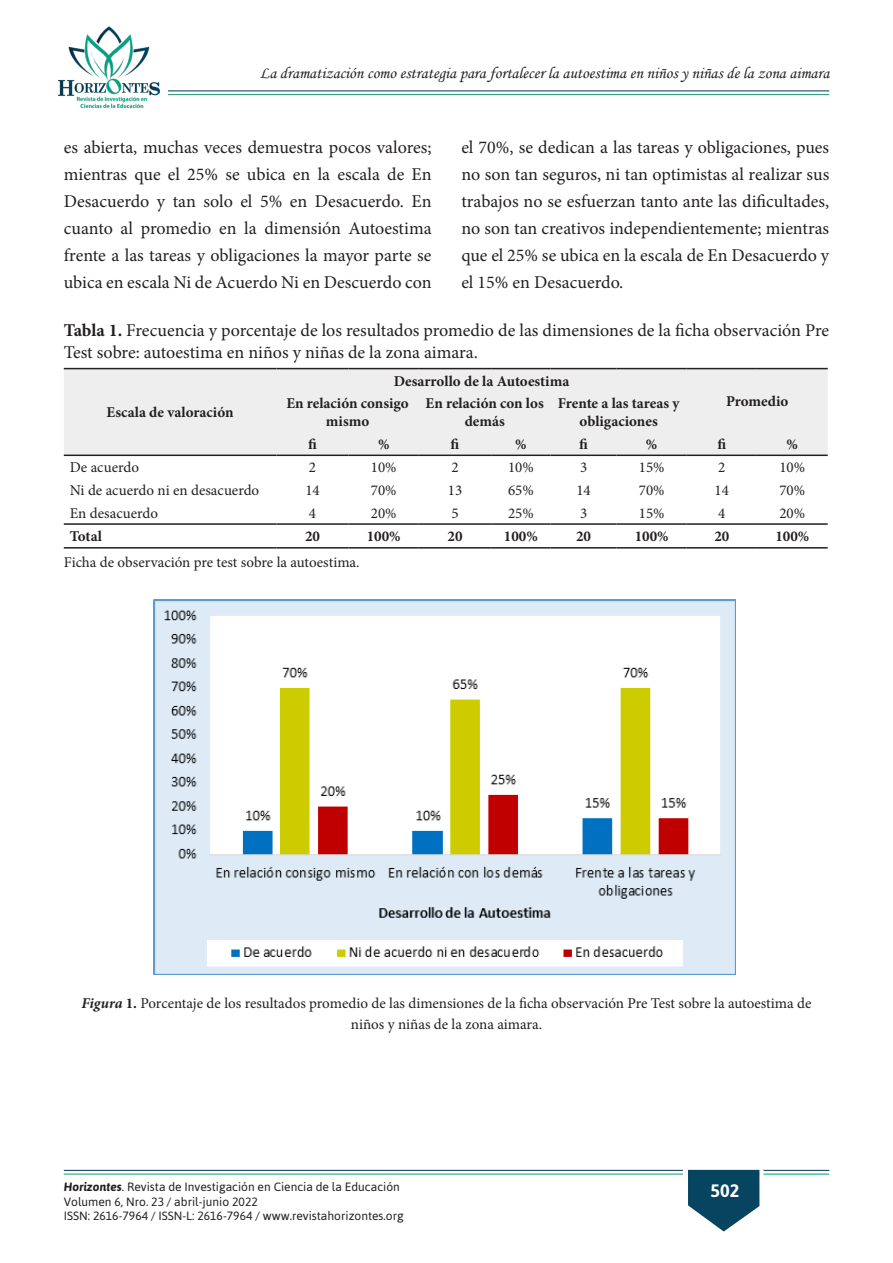
<style>
.page{position:relative;width:893px;height:1263px;background:#fff}
.page>*{position:absolute;margin:0;border:0;box-sizing:border-box;transform-origin:0 0}
.t1{font:18px/27px "Minion Pro";color:#231f20;text-align:justify}
.t2{font:700 18px "Asap";color:#fff}
.t3{font:16.5px "Monotype Corsiva";color:#231f20}
.t4{font:15px/21px "Minion Pro";color:#231f20;text-align:center}
.t5{font:700 15px/18px "Minion Pro";color:#231f20;text-align:center}
.t6{font:12px/14.4px "Asap";color:#231f20}
.s1{font-weight:700}
.s2{font-weight:700;font-style:italic}
</style>
<div class="page">
<img style="left:58px;top:26px;width:113px;height:83px">
<hr style="left:168px;top:94px;width:661px;height:1px;background:#259c81">
<hr style="left:168px;top:90px;width:661px;height:1px;background:#0a405b">
<svg style="left:688px;top:1170px;width:71px;height:61px"></svg>
<hr style="left:64px;top:1173px;width:619px;height:1px;background:#259c81">
<hr style="left:64px;top:1170px;width:619px;height:1px;background:#0a405b">
<hr style="left:763px;top:1173px;width:66px;height:1px;background:#00a66e">
<hr style="left:763px;top:1170px;width:66px;height:1px;background:#0a405b">
<div style="left:64px;top:369px;width:764px;height:86px;background:#eeeeef"></div>
<hr style="left:64px;top:368px;width:212px;height:1px;background:#231f20">
<hr style="left:276px;top:368px;width:73px;height:1px;background:#231f20">
<hr style="left:349px;top:368px;width:70px;height:1px;background:#231f20">
<hr style="left:419px;top:368px;width:72px;height:1px;background:#231f20">
<hr style="left:491px;top:368px;width:60px;height:1px;background:#231f20">
<hr style="left:551px;top:368px;width:66px;height:1px;background:#231f20">
<hr style="left:617px;top:368px;width:70px;height:1px;background:#231f20">
<hr style="left:687px;top:368px;width:70px;height:1px;background:#231f20">
<hr style="left:757px;top:368px;width:71px;height:1px;background:#231f20">
<hr style="left:64px;top:523px;width:212px;height:2px;background:#231f20">
<hr style="left:276px;top:523px;width:73px;height:2px;background:#231f20">
<hr style="left:349px;top:523px;width:70px;height:2px;background:#231f20">
<hr style="left:419px;top:523px;width:72px;height:2px;background:#231f20">
<hr style="left:491px;top:523px;width:60px;height:2px;background:#231f20">
<hr style="left:551px;top:523px;width:66px;height:2px;background:#231f20">
<hr style="left:617px;top:523px;width:70px;height:2px;background:#231f20">
<hr style="left:687px;top:523px;width:70px;height:2px;background:#231f20">
<hr style="left:757px;top:523px;width:71px;height:2px;background:#231f20">
<hr style="left:64px;top:547px;width:212px;height:2px;background:#231f20">
<hr style="left:276px;top:547px;width:73px;height:2px;background:#231f20">
<hr style="left:349px;top:547px;width:70px;height:2px;background:#231f20">
<hr style="left:419px;top:547px;width:72px;height:2px;background:#231f20">
<hr style="left:491px;top:547px;width:60px;height:2px;background:#231f20">
<hr style="left:551px;top:547px;width:66px;height:2px;background:#231f20">
<hr style="left:617px;top:547px;width:70px;height:2px;background:#231f20">
<hr style="left:687px;top:547px;width:70px;height:2px;background:#231f20">
<hr style="left:757px;top:547px;width:71px;height:2px;background:#231f20">
<hr style="left:64px;top:455px;width:212px;height:1px;background:#231f20">
<hr style="left:276px;top:455px;width:73px;height:1px;background:#231f20">
<hr style="left:349px;top:455px;width:70px;height:1px;background:#231f20">
<hr style="left:419px;top:455px;width:72px;height:1px;background:#231f20">
<hr style="left:491px;top:455px;width:60px;height:1px;background:#231f20">
<hr style="left:551px;top:455px;width:66px;height:1px;background:#231f20">
<hr style="left:617px;top:455px;width:70px;height:1px;background:#231f20">
<hr style="left:687px;top:455px;width:70px;height:1px;background:#231f20">
<hr style="left:757px;top:455px;width:71px;height:1px;background:#231f20">
<img style="left:153px;top:600px;width:582px;height:374px">
<p class="t3" style="left:260px;top:63px;width:571px">La dramatización como estrategia para fortalecer la autoestima en niños y niñas de la zona aimara</p>
<p class="t1" style="left:64px;top:134px;width:369px">es abierta, muchas veces demuestra pocos valores; mientras que el 25% se ubica en la escala de En Desacuerdo y tan solo el 5% en Desacuerdo. En cuanto al promedio en la dimensión Autoestima frente a las tareas y obligaciones la mayor parte se ubica en escala Ni de Acuerdo Ni en Descuerdo con</p>
<p class="t1" style="left:461px;top:134px;width:369px">el 70%, se dedican a las tareas y obligaciones, pues no son tan seguros, ni tan optimistas al realizar sus trabajos no se esfuerzan tanto ante las dificultades, no son tan creativos independientemente; mientras que el 25% se ubica en la escala de En Desacuerdo y el 15% en Desacuerdo.</p>
<p class="t1" style="left:64px;top:320px;width:767px;line-height:21.6px"><span class="s1">Tabla 1.</span> Frecuencia y porcentaje de los resultados promedio de las dimensiones de la ficha observación Pre<br>Test sobre: autoestima en niños y niñas de la zona aimara.</p>
<p class="t5" style="left:107px;top:403px;width:129px">Escala de valoración</p>
<p class="t5" style="left:394px;top:371px;width:177px">Desarrollo de la Autoestima</p>
<p class="t5" style="left:286px;top:394px;width:124px">En relación consigo</p>
<p class="t5" style="left:726px;top:392px;width:64px">Promedio</p>
<p class="t5" style="left:326px;top:412px;width:45px">mismo</p>
<p class="t5" style="left:426px;top:394px;width:120px">En relación con los demás</p>
<p class="t5" style="left:558px;top:394px;width:123px">Frente a las tareas y obligaciones</p>
<p class="t5" style="left:308px;top:435px;width:10px">fi</p>
<p class="t5" style="left:378px;top:435px;width:13px">%</p>
<p class="t5" style="left:451px;top:435px;width:10px">fi</p>
<p class="t5" style="left:515px;top:435px;width:13px">%</p>
<p class="t5" style="left:579px;top:435px;width:10px">fi</p>
<p class="t5" style="left:646px;top:435px;width:13px">%</p>
<p class="t5" style="left:717px;top:435px;width:10px">fi</p>
<p class="t5" style="left:787px;top:435px;width:13px">%</p>
<p class="t4" style="left:70px;top:457px;width:71px">De acuerdo</p>
<p class="t4" style="left:309px;top:457px;width:9px">2</p>
<p class="t4" style="left:371px;top:457px;width:27px">10%</p>
<p class="t4" style="left:451px;top:457px;width:9px">2</p>
<p class="t4" style="left:508px;top:457px;width:27px">10%</p>
<p class="t4" style="left:580px;top:457px;width:9px">3</p>
<p class="t4" style="left:639px;top:457px;width:27px">15%</p>
<p class="t4" style="left:718px;top:457px;width:9px">2</p>
<p class="t4" style="left:779px;top:457px;width:27px">10%</p>
<p class="t4" style="left:70px;top:480px;width:191px">Ni de acuerdo ni en desacuerdo</p>
<p class="t4" style="left:305px;top:480px;width:16px">14</p>
<p class="t4" style="left:371px;top:480px;width:27px">70%</p>
<p class="t4" style="left:448px;top:480px;width:16px">13</p>
<p class="t4" style="left:508px;top:480px;width:27px">65%</p>
<p class="t4" style="left:576px;top:480px;width:16px">14</p>
<p class="t4" style="left:639px;top:480px;width:27px">70%</p>
<p class="t4" style="left:715px;top:480px;width:16px">14</p>
<p class="t4" style="left:779px;top:480px;width:27px">70%</p>
<p class="t4" style="left:70px;top:503px;width:90px">En desacuerdo</p>
<p class="t4" style="left:309px;top:503px;width:9px">4</p>
<p class="t4" style="left:371px;top:503px;width:27px">20%</p>
<p class="t4" style="left:451px;top:503px;width:9px">5</p>
<p class="t4" style="left:508px;top:503px;width:27px">25%</p>
<p class="t4" style="left:580px;top:503px;width:9px">3</p>
<p class="t4" style="left:639px;top:503px;width:27px">15%</p>
<p class="t4" style="left:718px;top:503px;width:9px">4</p>
<p class="t4" style="left:779px;top:503px;width:27px">20%</p>
<p class="t5" style="left:70px;top:527px;width:34px">Total</p>
<p class="t5" style="left:305px;top:527px;width:16px">20</p>
<p class="t5" style="left:367px;top:527px;width:35px">100%</p>
<p class="t5" style="left:447px;top:527px;width:16px">20</p>
<p class="t5" style="left:504px;top:527px;width:35px">100%</p>
<p class="t5" style="left:576px;top:527px;width:16px">20</p>
<p class="t5" style="left:635px;top:527px;width:35px">100%</p>
<p class="t5" style="left:714px;top:527px;width:16px">20</p>
<p class="t5" style="left:775px;top:527px;width:35px">100%</p>
<p class="t4" style="left:64px;top:552px;width:297px">Ficha de observación pre test sobre la autoestima.</p>
<p class="t4" style="left:82px;top:993px;width:731px"><span class="s2">Figura</span> <span class="s1">1.</span> Porcentaje de los resultados promedio de las dimensiones de la ficha observación Pre Test sobre la autoestima de niños y niñas de la zona aimara.</p>
<p class="t6" style="left:64px;top:1180px;width:341px"><span class="s2">Horizontes</span>. Revista de Investigación en Ciencia de la Educación<br>Volumen 6, Nro. 23 / abril-junio 2022<br>ISSN: 2616-7964 / ISSN-L: 2616-7964 / www.revistahorizontes.org</p>
<p class="t2" style="left:711px;top:1180px;width:30px">502</p>
</div>
